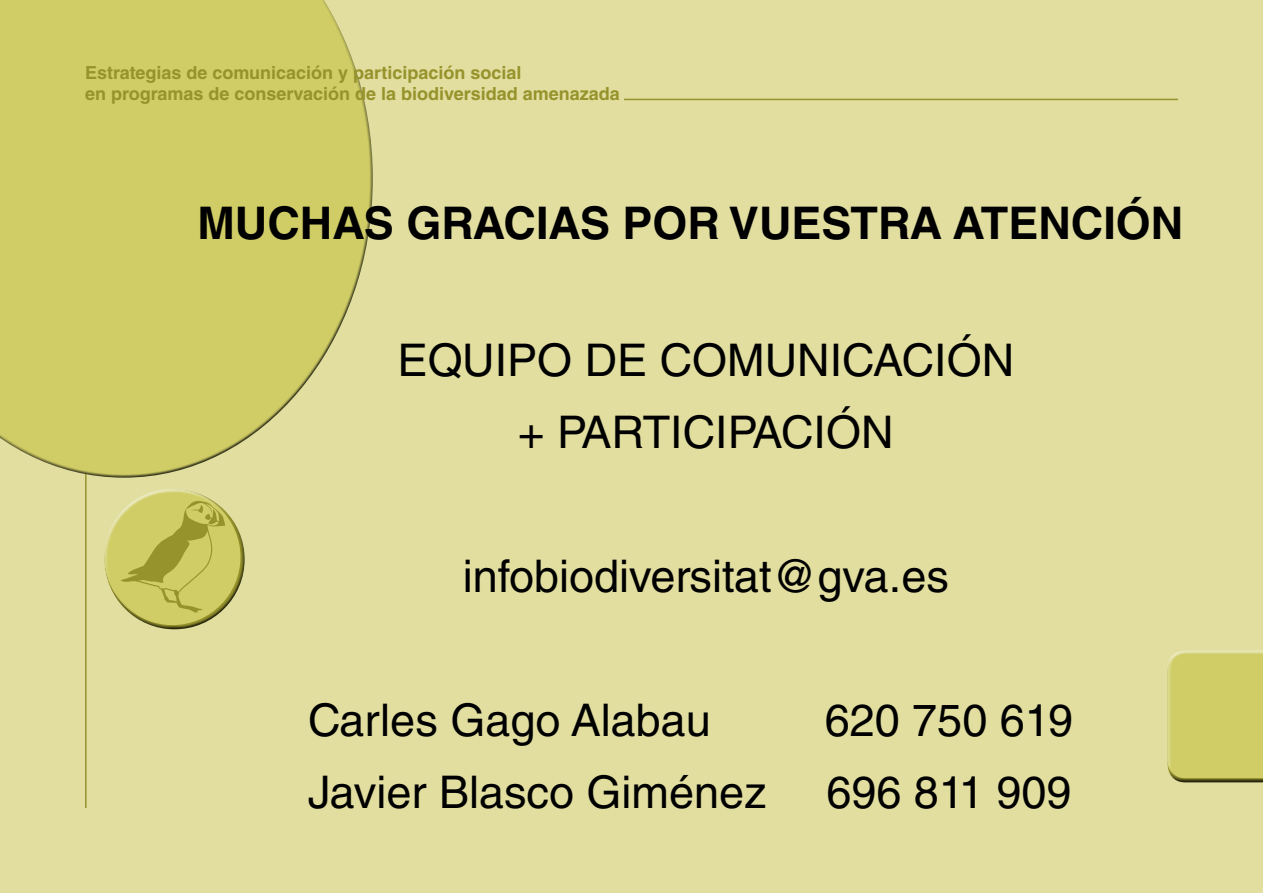
<style>
.page{position:relative;width:1263px;height:893px;background:#e1dea0}
.page>*{position:absolute;margin:0;border:0;box-sizing:border-box;transform-origin:0 0}
.t1{font:45px/72px "Helvetica LT Std";color:#000;text-align:center}
.t2{font:700 45px "Helvetica LT Std";color:#000}
.t3{font:700 18px/21.6px "Helvetica LT Std";color:#96932c}
</style>
<div class="page">
<hr style="left:85px;top:474px;width:2px;height:334px;background:#96932c">
<div style="left:0;top:0;width:375px;height:478px;background:#000;opacity:.75"></div>
<hr style="left:624px;top:99px;width:554px;height:1px;background:#96932c">
<div style="left:103px;top:487px;width:135px;height:106px;background:#fff;opacity:.75"></div>
<div style="left:107px;top:511px;width:140px;height:118px;background:#000;opacity:.75"></div>
<svg style="left:119px;top:501px;width:106px;height:112px"></svg>
<div style="left:1165px;top:648px;width:98px;height:128px;background:#fff;opacity:.75"></div>
<div style="left:1166px;top:655px;width:97px;height:128px;background:#000;opacity:.75"></div>
<p class="t3" style="left:85px;top:61px;width:536px">Estrategias de comunicación y participación social<br>en programas de conservación de la biodiversidad amenazada</p>
<p class="t2" style="left:197px;top:196px;width:987px">MUCHAS GRACIAS POR VUESTRA ATENCIÓN</p>
<p class="t1" style="left:398px;top:324px;width:618px">EQUIPO DE COMUNICACIÓN + PARTICIPACIÓN</p>
<p class="t1" style="left:463px;top:540px;width:487px">infobiodiversitat@gva.es</p>
<p class="t1" style="left:308px;top:684px;width:404px">Carles Gago Alabau</p>
<p class="t1" style="left:825px;top:684px;width:250px">620 750 619</p>
<p class="t1" style="left:308px;top:756px;width:460px">Javier Blasco Giménez</p>
<p class="t1" style="left:826px;top:756px;width:247px">696 811 909</p>
</div>
